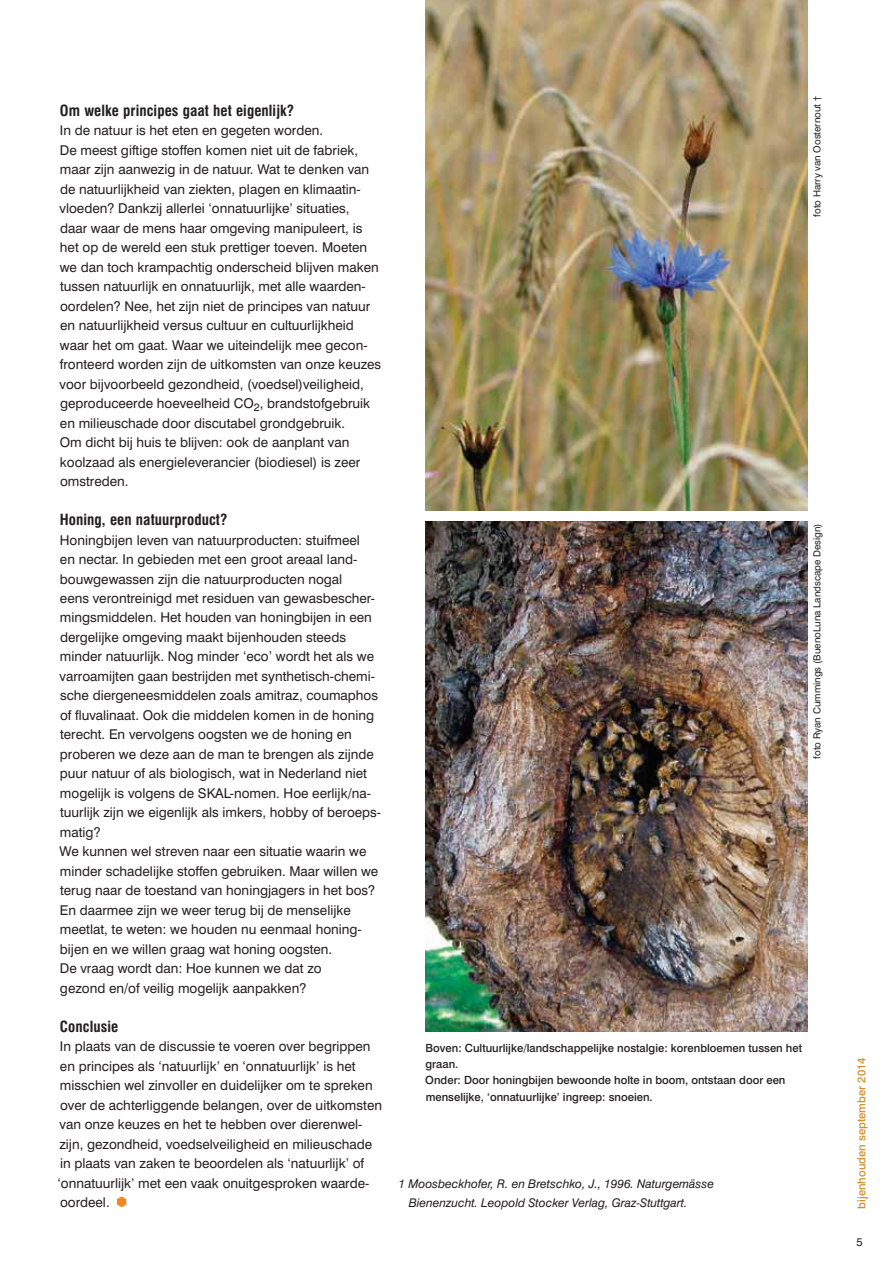
<style>
.page{position:relative;width:893px;height:1263px;background:#fff}
.page>*{position:absolute;margin:0;border:0;box-sizing:border-box;transform-origin:0 0}
.t1{font:700 condensed 15px "Swiss 721 BT";letter-spacing:.005em;color:#231f20}
.t2{font:13.5px/19.5px "Swiss 721 BT";color:#231f20}
.t3{font:italic 12px/19.5px "Swiss 721 BT";color:#231f20}
.t4{font:500 11.25px/16.5px "Swiss 721 BT";color:#231f20}
.t5{font:500 11.25px "Swiss 721 BT";color:#d09132}
.t6{font:11.25px "Swiss 721 BT";color:#231f20}
.t7{font:9.75px "Swiss 721 BT";color:#231f20}
</style>
<div class="page">
<svg style="left:117px;top:1196px;width:9px;height:11px"></svg>
<img style="left:425px;top:521px;width:383px;height:510px">
<img style="left:425px;top:0;width:383px;height:510px">
<p class="t1" style="left:60px;top:104px;width:236px">Om welke principes gaat het eigenlijk?</p>
<p class="t2" style="left:60px;top:121px;width:323px">In de natuur is het eten en gegeten worden.<br>De meest giftige stoffen komen niet uit de fabriek, maar zijn aanwezig in de natuur. Wat te denken van de natuurlijkheid van ziekten, plagen en klimaatin&shy;vloeden? Dankzij allerlei ‘onnatuurlijke’ situaties,<br>daar waar de mens haar omgeving manipuleert, is het op de wereld een stuk prettiger toeven. Moeten we dan toch krampachtig onderscheid blijven maken tussen natuurlijk en onnatuurlijk, met alle waarden&shy;oordelen? Nee, het zijn niet de principes van natuur en natuurlijkheid versus cultuur en cultuurlijkheid waar het om gaat. Waar we uiteindelijk mee gecon&shy;fronteerd worden zijn de uitkomsten van onze keuzes voor bijvoorbeeld gezondheid, (voedsel)veiligheid, geproduceerde hoeveelheid CO<sub>2</sub>, brandstofgebruik en milieuschade door discutabel grondgebruik.<br>Om dicht bij huis te blijven: ook de aanplant van koolzaad als energieleverancier (biodiesel) is zeer omstreden.</p>
<p class="t1" style="left:60px;top:513px;width:169px">Honing, een natuurproduct?</p>
<p class="t2" style="left:60px;top:531px;width:323px">Honingbijen leven van natuurproducten: stuifmeel<br>en nectar. In gebieden met een groot areaal land&shy;bouwgewassen zijn die natuurproducten nogal<br>eens verontreinigd met residuen van gewasbescher&shy;mingsmiddelen. Het houden van honingbijen in een dergelijke omgeving maakt bijenhouden steeds minder natuurlijk. Nog minder ‘eco’ wordt het als we varroamijten gaan bestrijden met synthetisch-chemi&shy;sche diergeneesmiddelen zoals amitraz, coumaphos of fluvalinaat. Ook die middelen komen in de honing terecht. En vervolgens oogsten we de honing en proberen we deze aan de man te brengen als zijnde puur natuur of als biologisch, wat in Nederland niet mogelijk is volgens de SKAL-nomen. Hoe eerlijk/na&shy;tuurlijk zijn we eigenlijk als imkers, hobby of beroeps&shy;matig?<br>We kunnen wel streven naar een situatie waarin we minder schadelijke stoffen gebruiken. Maar willen we terug naar de toestand van honingjagers in het bos?<br>En daarmee zijn we weer terug bij de menselijke meetlat, te weten: we houden nu eenmaal honing&shy;bijen en we willen graag wat honing oogsten.<br>De vraag wordt dan: Hoe kunnen we dat zo<br>gezond en/of veilig mogelijk aanpakken?</p>
<p class="t1" style="left:60px;top:1020px;width:60px">Conclusie</p>
<p class="t2" style="left:57px;top:1037px;width:326px">In plaats van de discussie te voeren over begrippen en principes als ‘natuurlijk’ en ‘onnatuurlijk’ is het misschien wel zinvoller en duidelijker om te spreken over de achterliggende belangen, over de uitkomsten van onze keuzes en het te hebben over dierenwel&shy;zijn, gezondheid, voedselveiligheid en milieuschade in plaats van zaken te beoordelen als ‘natuurlijk’ of ‘onnatuurlijk’ met een vaak onuitgesproken waarde&shy;oordeel.</p>
<p class="t7" style="left:813px;top:217px;width:122px;rotate:-90deg">foto Harry van Oosternout †</p>
<p class="t7" style="left:813px;top:759px;width:237px;rotate:-90deg">foto Ryan Cummings (BuenoLuna Landscape Design)</p>
<p class="t4" style="left:425px;top:1040px;width:378px">Boven: Cultuurlijke/landschappelijke nostalgie: korenbloemen tussen het graan.<br>Onder: Door honingbijen bewoonde holte in boom, ontstaan door een menselijke, ‘onnatuurlijke’ ingreep: snoeien.</p>
<p class="t3" style="left:409px;top:1174px;width:307px;text-indent:-10px">1 Moosbeckhofer, R. en Bretschko, J., 1996. Naturgemässe<br>Bienenzucht. Leopold Stocker Verlag, Graz-Stuttgart.</p>
<p class="t5" style="left:856px;top:1209px;width:152px;rotate:-90deg">bijenhouden september 2014</p>
<p class="t6" style="left:856px;top:1237px;width:8px">5</p>
</div>
